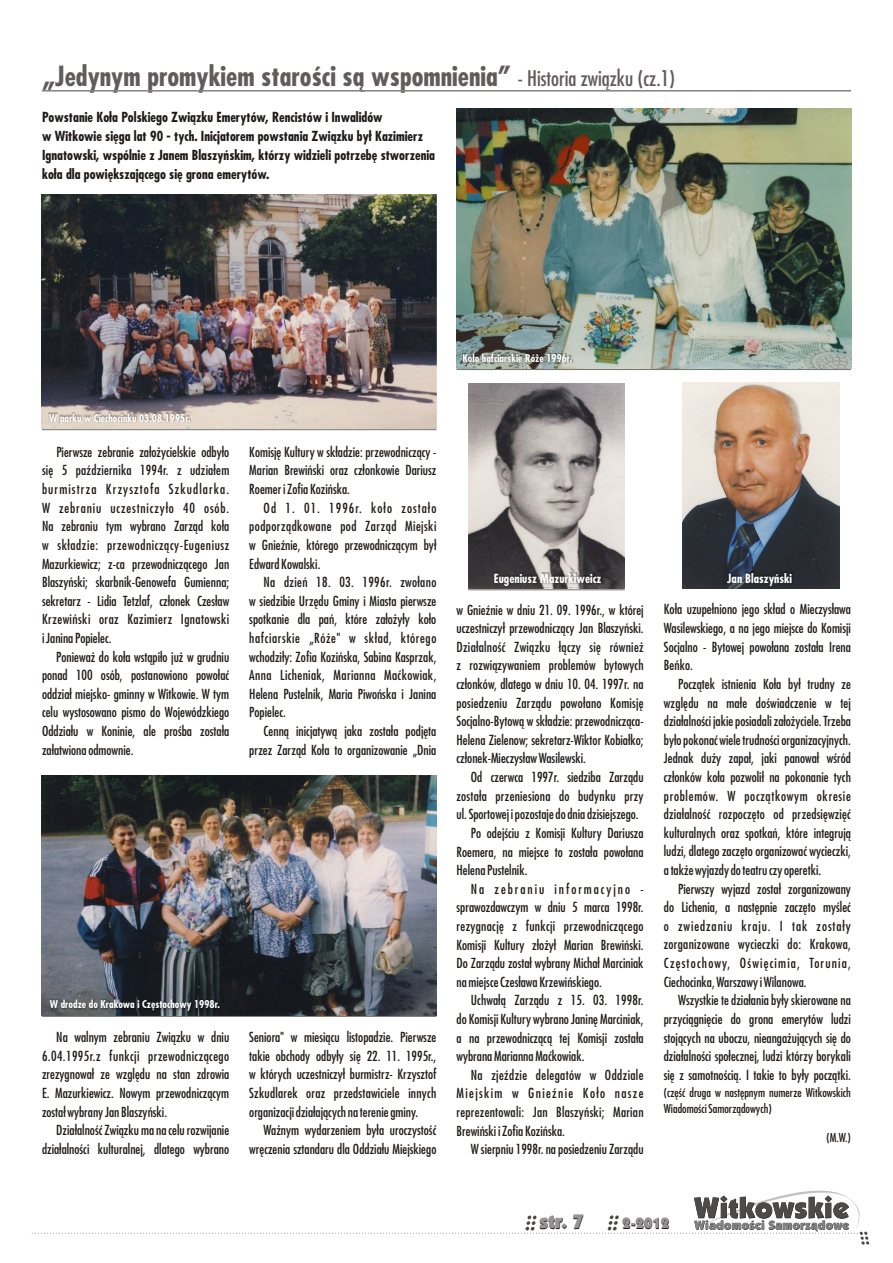
<style>
.page{position:relative;width:893px;height:1263px;background:#fff}
.page>*{position:absolute;margin:0;border:0;box-sizing:border-box;transform-origin:0 0}
.t1{font:700 27px "Fujiyama";color:#615c5c}
.t2{font:900 19.5px "Kabel IT Cby BT";color:#1f1a17}
.t3{font:900 15px "Kabel IT Cby BT";color:#1f1a17}
.t4{font:13.5px/18.6px "Fujiyama";color:#1f1a17;text-align:justify}
.t5{font:700 13.5px/18.9px "Fujiyama";color:#1f1a17}
.t6{font:13.5px "Fujiyama";letter-spacing:.02em;color:#1f1a17}
.t7{font:13.5px "Fujiyama";letter-spacing:.025em;color:#1f1a17}
.t8{font:13.5px "Fujiyama";letter-spacing:.095em;color:#1f1a17}
.t9{font:13.5px "Fujiyama";letter-spacing:.145em;color:#1f1a17}
.t10{font:700 12.3px "Fujiyama";color:#fff}
.t11{font:12px/16.5px "Fujiyama";color:#1f1a17}
.t12{font:700 10.5px "Fujiyama";color:#fff}
.s1{font-weight:400;font-size:21px}
</style>
<div class="page">
<svg style="left:32px;top:1190px;width:837px;height:54px"></svg>
<hr style="left:468px;top:589px;width:157px;height:1px;background:#737070">
<hr style="left:42px;top:90px;width:809px;height:2px;background:#828282">
<hr style="left:42px;top:1016px;width:394px;height:1px;background:#737070">
<img style="left:42px;top:194px;width:394px;height:234px">
<img style="left:457px;top:108px;width:394px;height:261px">
<div style="left:48px;top:412px;width:143px;height:13px;background:#1f1a17;opacity:.49"></div>
<div style="left:462px;top:353px;width:111px;height:10px;background:#1f1a17;opacity:.49"></div>
<img style="left:42px;top:775px;width:394px;height:240px">
<div style="left:49px;top:999px;width:171px;height:13px;background:#1f1a17;opacity:.49"></div>
<hr style="left:42px;top:429px;width:394px;height:1px;background:#737070">
<img style="left:468px;top:383px;width:157px;height:205px">
<img style="left:683px;top:383px;width:156px;height:205px">
<div style="left:493px;top:572px;width:109px;height:15px;background:#1f1a17;opacity:.49"></div>
<div style="left:726px;top:572px;width:67px;height:15px;background:#1f1a17;opacity:.49"></div>
<hr style="left:457px;top:369px;width:394px;height:1px;background:#737070">
<h1 class="t1" style="left:42px;top:66px;width:634px">„Jedynym promykiem starości są wspomnienia” <span class="s1">- Historia związku (cz.1)</span></h1>
<p class="t5" style="left:42px;top:109px;width:394px">Powstanie Koła Polskiego Związku Emerytów, Rencistów i Inwalidów<br>w Witkowie sięga lat 90 - tych. Inicjatorem powstania Związku był Kazimierz Ignatowski, wspólnie z Janem Blaszyńskim, którzy widzieli potrzebę stworzenia koła dla powiększającego się grona emerytów.</p>
<p class="t12" style="left:463px;top:354px;width:111px">Koło hafciarskie Róże 1996r.</p>
<p class="t12" style="left:49px;top:414px;width:143px">W parku w Ciechocinku 03.08.1995r.</p>
<p class="t4" style="left:42px;top:444px;width:189px;text-indent:14px">Pierwsze zebranie założycielskie odbyło się 5 października 1994r. z udziałem burmistrza Krzysztofa Szkudlarka.<br>W zebraniu uczestniczyło 40 osób.<br>Na zebraniu tym wybrano Zarząd koła w składzie: przewodniczący-Eugeniusz Mazurkiewicz; z-ca przewodniczącego Jan Blaszyński; skarbnik-Genowefa Gumienna; sekretarz - Lidia Tetzlaf, członek Czesław Krzewiński oraz Kazimierz Ignatowski iJanina Popielec.</p>
<p class="t4" style="left:42px;top:648px;width:189px;text-indent:14px">Ponieważ do koła wstąpiło już w grudniu ponad 100 osób, postanowiono powołać oddział miejsko- gminny w Witkowie. W tym celu wystosowano pismo do Wojewódzkiego Oddziału w Koninie, ale prośba została załatwiona odmownie.</p>
<p class="t4" style="left:249px;top:444px;width:189px">Komisję Kultury w składzie: przewodniczący - Marian Brewiński oraz członkowie Dariusz Roemer i Zofia Kozińska.</p>
<p class="t4" style="left:249px;top:499px;width:189px;text-indent:14px">Od 1. 01. 1996r. koło zostało podporządkowane pod Zarząd Miejski w Gnieźnie, którego przewodniczącym był Edward Kowalski.</p>
<p class="t4" style="left:249px;top:574px;width:189px;text-indent:14px">Na dzień 18. 03. 1996r. zwołano w siedzibie Urzędu Gminy i Miasta pierwsze spotkanie dla pań, które założyły koło hafciarskie „Róże" w skład, którego wchodziły: Zofia Kozińska, Sabina Kasprzak, Anna Licheniak, Marianna Maćkowiak, Helena Pustelnik, Maria Piwońska i Janina Popielec.</p>
<p class="t4" style="left:249px;top:723px;width:189px;text-align:right">Cenną inicjatywą jaka została podjęta przez Zarząd Koła to organizowanie „Dnia</p>
<p class="t12" style="left:50px;top:1000px;width:172px">W drodze do Krakowa i Częstochowy 1998r.</p>
<p class="t4" style="left:42px;top:1029px;width:189px;text-indent:14px">Na walnym zebraniu Związku w dniu 6.04.1995r.z funkcji przewodniczącego zrezygnował ze względu na stan zdrowia E. Mazurkiewicz. Nowym przewodniczącym został wybrany Jan Blaszyński.</p>
<p class="t4" style="left:42px;top:1122px;width:189px;text-align:right">Działalność Związku ma na celu rozwijanie działalności kulturalnej, dlatego wybrano</p>
<p class="t4" style="left:249px;top:1029px;width:189px">Seniora" w miesiącu listopadzie. Pierwsze takie obchody odbyły się 22. 11. 1995r., w których uczestniczył burmistrz- Krzysztof Szkudlarek oraz przedstawiciele innych organizacji działających na terenie gminy.</p>
<p class="t4" style="left:249px;top:1122px;width:189px;text-align:right">Ważnym wydarzeniem była uroczystość wręczenia sztandaru dla Oddziału Miejskiego</p>
<p class="t10" style="left:494px;top:574px;width:109px">Eugeniusz Mazurkiweicz</p>
<p class="t10" style="left:727px;top:573px;width:66px">Jan Blaszyński</p>
<p class="t4" style="left:457px;top:601px;width:189px">w Gnieźnie w dniu 21. 09. 1996r., w której uczestniczył przewodniczący Jan Blaszyński.<br>Działalność Związku łączy się również z rozwiązywaniem problemów bytowych członków, dlatego w dniu 10. 04. 1997r. na posiedzeniu Zarządu powołano Komisję Socjalno-Bytową w składzie: przewodnicząca-Helena Zielenow; sekretarz-Wiktor Kobiałko; członek-Mieczysław Wasilewski.</p>
<p class="t4" style="left:471px;top:769px;width:174px">Od czerwca 1997r. siedziba Zarządu</p>
<p class="t4" style="left:457px;top:787px;width:189px">została przeniesiona do budynku przy</p>
<p class="t4" style="left:457px;top:806px;width:184px">ul.Sportowej i pozostaje do dnia dzisiejszego.</p>
<p class="t4" style="left:471px;top:825px;width:174px">Po odejściu z Komisji Kultury Dariusza</p>
<p class="t4" style="left:457px;top:843px;width:189px">Roemera, na miejsce to została powołana</p>
<p class="t4" style="left:457px;top:862px;width:72px">Helena Pustelnik.</p>
<p class="t9" style="left:471px;top:883px;width:174px">Na zebraniu informacyjno -</p>
<p class="t4" style="left:457px;top:899px;width:189px">sprawozdawczym w dniu 5 marca 1998r.</p>
<p class="t6" style="left:457px;top:920px;width:189px">rezygnację z funkcji przewodniczącego</p>
<p class="t4" style="left:457px;top:936px;width:189px">Komisji Kultury złożył Marian Brewiński.</p>
<p class="t4" style="left:456px;top:955px;width:189px">Do Zarządu został wybrany Michał Marciniak</p>
<p class="t4" style="left:456px;top:973px;width:147px">na miejsce Czesława Krzewińskiego.</p>
<p class="t4" style="left:471px;top:992px;width:174px">Uchwałą Zarządu z 15. 03. 1998r.</p>
<p class="t4" style="left:456px;top:1011px;width:189px">do Komisji Kultury wybrano Janinę Marciniak,</p>
<p class="t4" style="left:456px;top:1029px;width:189px">a na przewodniczącą tej Komisji została</p>
<p class="t4" style="left:456px;top:1048px;width:129px">wybrana Marianna Maćkowiak.</p>
<p class="t7" style="left:471px;top:1069px;width:174px">Na zjeździe delegatów w Oddziale</p>
<p class="t8" style="left:456px;top:1088px;width:189px">Miejskim w Gnieźnie Koło nasze</p>
<p class="t6" style="left:456px;top:1106px;width:189px">reprezentowali: Jan Blaszyński; Marian</p>
<p class="t4" style="left:456px;top:1122px;width:110px">Brewiński i Zofia Kozińska.</p>
<p class="t4" style="left:471px;top:1141px;width:174px">W sierpniu 1998r. na posiedzeniu Zarządu</p>
<p class="t4" style="left:664px;top:601px;width:189px">Koła uzupełniono jego skład o Mieczysława Wasilewskiego, a na jego miejsce do Komisji Socjalno - Bytowej powołana została Irena Beńko.</p>
<p class="t4" style="left:664px;top:676px;width:189px;text-indent:14px">Początek istnienia Koła był trudny ze względu na małe doświadczenie w tej działalności jakie posiadali założyciele. Trzeba było pokonać wiele trudności organizacyjnych.<br>Jednak duży zapał, jaki panował wśród członków koła pozwolił na pokonanie tych problemów. W początkowym okresie działalność rozpoczęto od przedsięwzięć kulturalnych oraz spotkań, które integrują ludzi, dlatego zaczęto organizować wycieczki, a także wyjazdy do teatru czy operetki.</p>
<p class="t4" style="left:664px;top:880px;width:189px;text-indent:14px">Pierwszy wyjazd został zorganizowany do Lichenia, a następnie zaczęto myśleć o zwiedzaniu kraju. I tak zostały zorganizowane wycieczki do: Krakowa, Częstochowy, Oświęcimia, Torunia, Ciechocinka, Warszawy i Wilanowa.</p>
<p class="t4" style="left:664px;top:992px;width:189px;text-indent:14px">Wszystkie te działania były skierowane na przyciągnięcie do grona emerytów ludzi stojących na uboczu, nieangażujących się do działalności społecznej, ludzi którzy borykali się z samotnością. I takie to były początki.</p>
<p class="t11" style="left:664px;top:1085px;width:189px">(część druga w następnym numerze Witkowskich<br>Wiadomości Samorządowych)</p>
<p class="t11" style="left:826px;top:1130px;width:26px">(M.W.)</p>
<h2 class="t2" style="left:540px;top:1214px;width:46px">str. 7</h2>
<p class="t3" style="left:622px;top:1218px;width:49px">2-2012</p>
</div>
